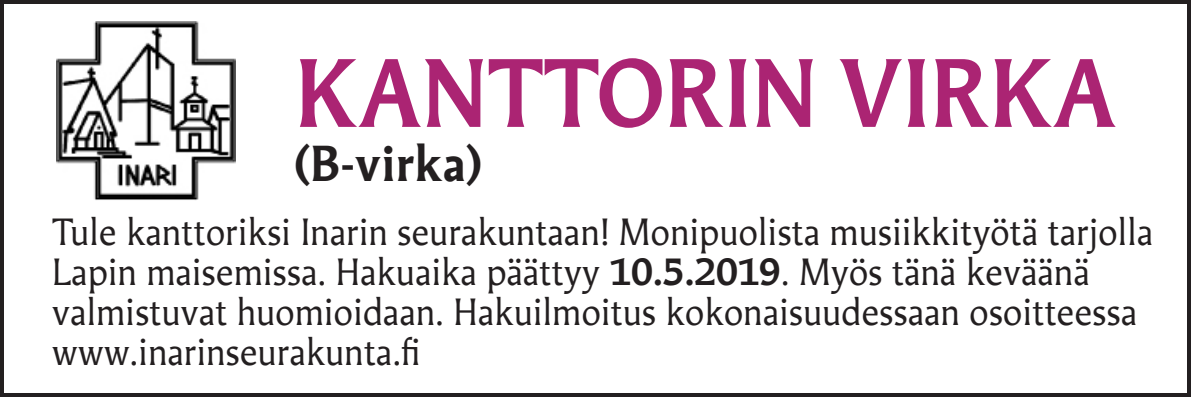
<style>
.page{position:relative;width:1191px;height:397px;background:#fff}
.page>*{position:absolute;margin:0;border:0;box-sizing:border-box;transform-origin:0 0}
.t1{font:700 91.6px "Martti";letter-spacing:.005em;color:#ab2473}
.t2{font:700 48px "Martti";letter-spacing:.01em;color:#231f20}
.t3{font:36px/40px "Martti";letter-spacing:.01em;color:#231f20}
.s1{font-weight:700}
</style>
<div class="page">
<div style="left:0;top:0;width:1191px;height:397px;border:4px solid #231f20"></div>
<img style="left:56px;top:21px;width:179px;height:179px">
<h1 class="t1" style="left:295px;top:33px;width:822px">KANTTORIN VIRKA</h1>
<h2 class="t2" style="left:294px;top:131px;width:189px">(B-virka)</h2>
<p class="t3" style="left:52px;top:212px;width:1102px">Tule kanttoriksi Inarin seurakuntaan! Monipuolista musiikkityötä tarjolla Lapin maisemissa. Hakuaika päättyy <span class="s1">10.5.2019</span>. Myös tänä keväänä valmistuvat huomioidaan. Hakuilmoitus kokonaisuudessaan osoitteessa www.inarinseurakunta.fi</p>
</div>
